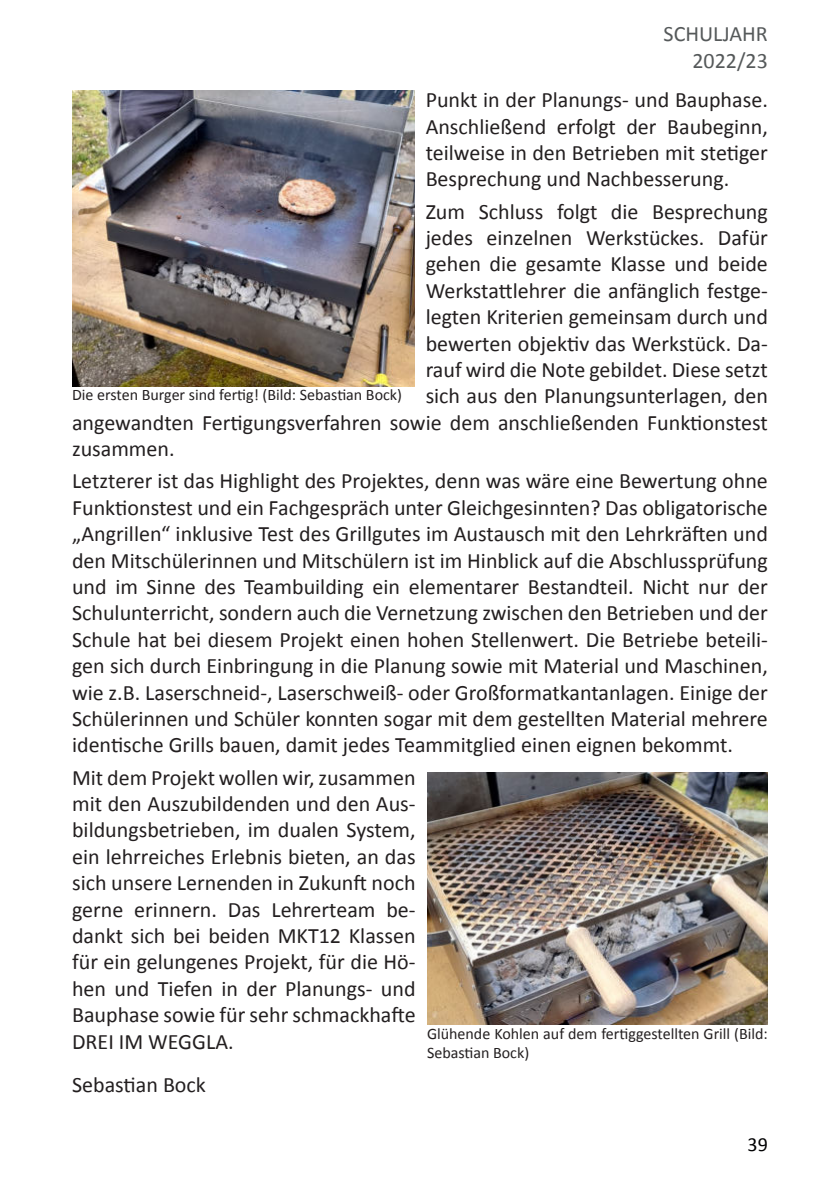
<style>
.page{position:relative;width:840px;height:1191px;background:#fff}
.page>*{position:absolute;margin:0;border:0;box-sizing:border-box;transform-origin:0 0}
.t1{font:22px/26.4px "Calibri";color:#231f20;text-align:justify}
.t2{font:22px/26.4px "Calibri";color:#55595a;text-align:right}
.t3{font:20px "Calibri";color:#000002}
.t4{font:16px/19.2px "Calibri";color:#231f20}
</style>
<div class="page">
<img style="left:427px;top:772px;width:340px;height:252px">
<img style="left:72px;top:91px;width:342px;height:295px">
<p class="t2" style="left:663px;top:21px;width:106px">SCHULJAHR<br>2022/23</p>
<p class="t1" style="left:425px;top:86px;width:343px">Punkt in der Planungs- und Bauphase.<br>Anschließend erfolgt der Baubeginn, teilweise in den Betrieben mit stetiger Besprechung und Nachbesserung.</p>
<p class="t1" style="left:425px;top:197px;width:343px">Zum Schluss folgt die Besprechung</p>
<p class="t1" style="left:425px;top:223px;width:343px">jedes einzelnen Werkstückes. Dafür</p>
<p class="t1" style="left:425px;top:250px;width:343px">gehen die gesamte Klasse und beide</p>
<p class="t1" style="left:425px;top:276px;width:343px">Werkstattlehrer die anfänglich festge-</p>
<p class="t1" style="left:425px;top:303px;width:343px">legten Kriterien gemeinsam durch und</p>
<p class="t1" style="left:425px;top:329px;width:343px">bewerten objektiv das Werkstück. Da-</p>
<p class="t1" style="left:425px;top:355px;width:343px">rauf wird die Note gebildet. Diese setzt</p>
<p class="t1" style="left:425px;top:382px;width:343px">sich aus den Planungsunterlagen, den</p>
<p class="t1" style="left:72px;top:408px;width:697px">angewandten Fertigungsverfahren sowie dem anschließenden Funktionstest</p>
<p class="t1" style="left:72px;top:435px;width:104px">zusammen.</p>
<p class="t1" style="left:72px;top:467px;width:697px">Letzterer ist das Highlight des Projektes, denn was wäre eine Bewertung ohne Funktionstest und ein Fachgespräch unter Gleichgesinnten? Das obligatorische „Angrillen“ inklusive Test des Grillgutes im Austausch mit den Lehrkräften und den Mitschülerinnen und Mitschülern ist im Hinblick auf die Abschlussprüfung und im Sinne des Teambuilding ein elementarer Bestandteil. Nicht nur der Schulunterricht, sondern auch die Vernetzung zwischen den Betrieben und der Schule hat bei diesem Projekt einen hohen Stellenwert. Die Betriebe beteili&shy;gen sich durch Einbringung in die Planung sowie mit Material und Maschinen, wie z.B. Laserschneid-, Laserschweiß- oder Großformatkantanlagen. Einige der Schülerinnen und Schüler konnten sogar mit dem gestellten Material mehrere identische Grills bauen, damit jedes Teammitglied einen eignen bekommt.</p>
<p class="t1" style="left:72px;top:763px;width:345px">Mit dem Projekt wollen wir, zusammen mit den Auszubildenden und den Aus&shy;bildungsbetrieben, im dualen System, ein lehrreiches Erlebnis bieten, an das sich unsere Lernenden in Zukunft noch gerne erinnern. Das Lehrerteam be&shy;dankt sich bei beiden MKT12 Klassen für ein gelungenes Projekt, für die Hö&shy;hen und Tiefen in der Planungs- und Bauphase sowie für sehr schmackhafte DREI IM WEGGLA.</p>
<p class="t1" style="left:72px;top:1070px;width:135px">Sebastian Bock</p>
<p class="t4" style="left:72px;top:385px;width:331px">Die ersten Burger sind fertig! (Bild: Sebastian Bock)</p>
<p class="t4" style="left:427px;top:1023px;width:342px">Glühende Kohlen auf dem fertiggestellten Grill (Bild:<br>Sebastian Bock)</p>
<p class="t3" style="left:747px;top:1132px;width:22px">39</p>
</div>
